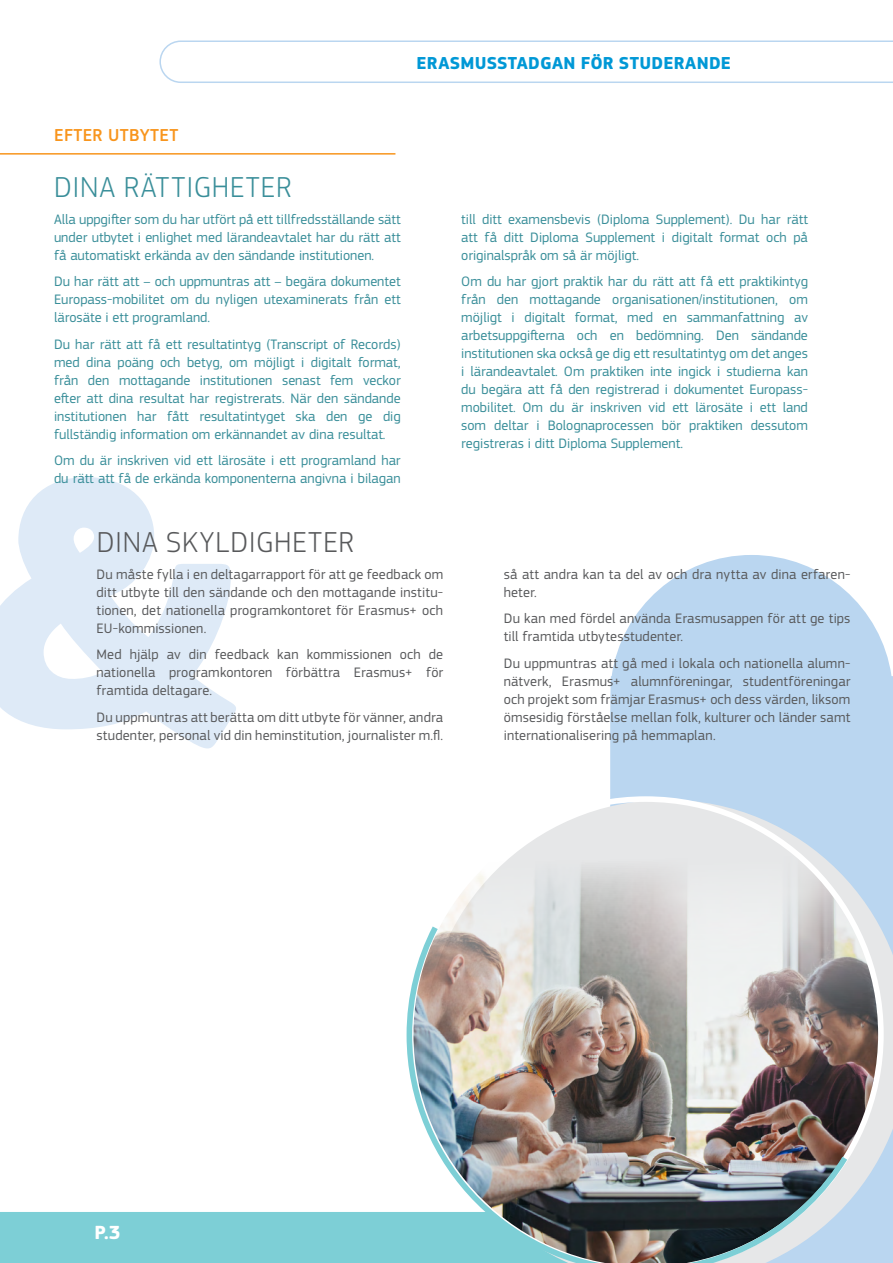
<style>
.page{position:relative;width:893px;height:1263px;background:#fff}
.page>*{position:absolute;margin:0;border:0;box-sizing:border-box;transform-origin:0 0}
.Title_2{font:300 30px "EC Square Sans Pro";letter-spacing:.03em;color:#58595b}
.Title_1{font:300 30px "EC Square Sans Pro";letter-spacing:.03em;color:#398e99}
.t1{font:700 19.8px "EC Square Sans Pro";color:#fff}
.t2{font:700 18px "EC Square Sans Pro";letter-spacing:.015em;color:#0098d6}
.chapter{font:500 18px "EC Square Sans Pro";letter-spacing:.02em;color:#f8951d}
.body_entitl{font:14.25px/18px "EC Square Sans Pro";color:#398e99;text-align:justify}
.body_Oblig{font:14.25px/18px "EC Square Sans Pro";letter-spacing:.01em;color:#58595b;text-align:justify}
</style>
<div class="page">
<svg style="left:610px;top:555px;width:283px;height:245px;background:#c2dbf1"></svg>
<div style="left:0;top:1212px;width:404px;height:51px;background:#7dcfd6"></div>
<svg style="left:446px;top:796px;width:438px;height:467px"></svg>
<img style="left:404px;top:920px;width:448px;height:343px">
<svg style="left:159px;top:40px;width:734px;height:43px"></svg>
<svg style="left:0;top:477px;width:236px;height:272px;fill:#deeaf7"></svg>
<hr style="left:0;top:153px;width:395px;height:2px;background:#f8951d">
<p class="t2" style="left:416px;top:52px;width:316px">ERASMUSSTADGAN FÖR STUDERANDE</p>
<p class="chapter" style="left:54px;top:125px;width:126px">EFTER UTBYTET</p>
<h1 class="Title_1" style="left:54px;top:170px;width:239px">DINA RÄTTIGHETER</h1>
<p class="body_entitl" style="left:54px;top:210px;width:348px">Alla uppgifter som du har utfört på ett tillfredsställande sätt under utbytet i enlighet med lärandeavtalet har du rätt att få automatiskt erkända av den sändande institutionen.</p>
<p class="body_entitl" style="left:54px;top:273px;width:348px">Du har rätt att – och uppmuntras att – begära dokumentet Europass-mobilitet om du nyligen utexaminerats från ett lärosäte i ett programland.</p>
<p class="body_entitl" style="left:54px;top:335px;width:348px">Du har rätt att få ett resultatintyg (Transcript of Records) med dina poäng och betyg, om möjligt i digitalt format, från den mottagande institutionen senast fem veckor efter att dina resultat har registrerats. När den sändande institutionen har fått resultatintyget ska den ge dig fullständig information om erkännandet av dina resultat.</p>
<p class="body_entitl" style="left:54px;top:452px;width:348px">Om du är inskriven vid ett lärosäte i ett programland har du rätt att få de erkända komponenterna angivna i bilagan</p>
<p class="body_entitl" style="left:461px;top:210px;width:348px">till ditt examensbevis (Diploma Supplement). Du har rätt att få ditt Diploma Supplement i digitalt format och på originalspråk om så är möjligt.</p>
<p class="body_entitl" style="left:461px;top:273px;width:348px">Om du har gjort praktik har du rätt att få ett praktikintyg från den mottagande organisationen/institutionen, om möjligt i digitalt format, med en sammanfattning av arbetsuppgifterna och en bedömning. Den sändande institutionen ska också ge dig ett resultatintyg om det anges i lärandeavtalet. Om praktiken inte ingick i studierna kan du begära att få den registrerad i dokumentet Europass&shy;mobilitet. Om du är inskriven vid ett lärosäte i ett land som deltar i Bolognaprocessen bör praktiken dessutom registreras i ditt Diploma Supplement.</p>
<h1 class="Title_2" style="left:97px;top:525px;width:259px">DINA SKYLDIGHETER</h1>
<p class="body_Oblig" style="left:97px;top:565px;width:348px">Du måste fylla i en deltagarrapport för att ge feedback om ditt utbyte till den sändande och den mottagande institu&shy;tionen, det nationella programkontoret för Erasmus+ och EU-kommissionen.</p>
<p class="body_Oblig" style="left:97px;top:646px;width:348px">Med hjälp av din feedback kan kommissionen och de nationella programkontoren förbättra Erasmus+ för framtida deltagare.</p>
<p class="body_Oblig" style="left:97px;top:708px;width:348px">Du uppmuntras att berätta om ditt utbyte för vänner, andra studenter, personal vid din heminstitution, journalister m.fl.</p>
<p class="body_Oblig" style="left:504px;top:565px;width:348px">så att andra kan ta del av och dra nytta av dina erfaren&shy;heter.</p>
<p class="body_Oblig" style="left:504px;top:610px;width:348px">Du kan med fördel använda Erasmusappen för att ge tips till framtida utbytesstudenter.</p>
<p class="body_Oblig" style="left:504px;top:654px;width:348px">Du uppmuntras att gå med i lokala och nationella alumn&shy;nätverk, Erasmus+ alumnföreningar, studentföreningar och projekt som främjar Erasmus+ och dess värden, liksom ömsesidig förståelse mellan folk, kulturer och länder samt internationalisering på hemmaplan.</p>
<h2 class="t1" style="left:95px;top:1220px;width:28px">P.3</h2>
</div>
